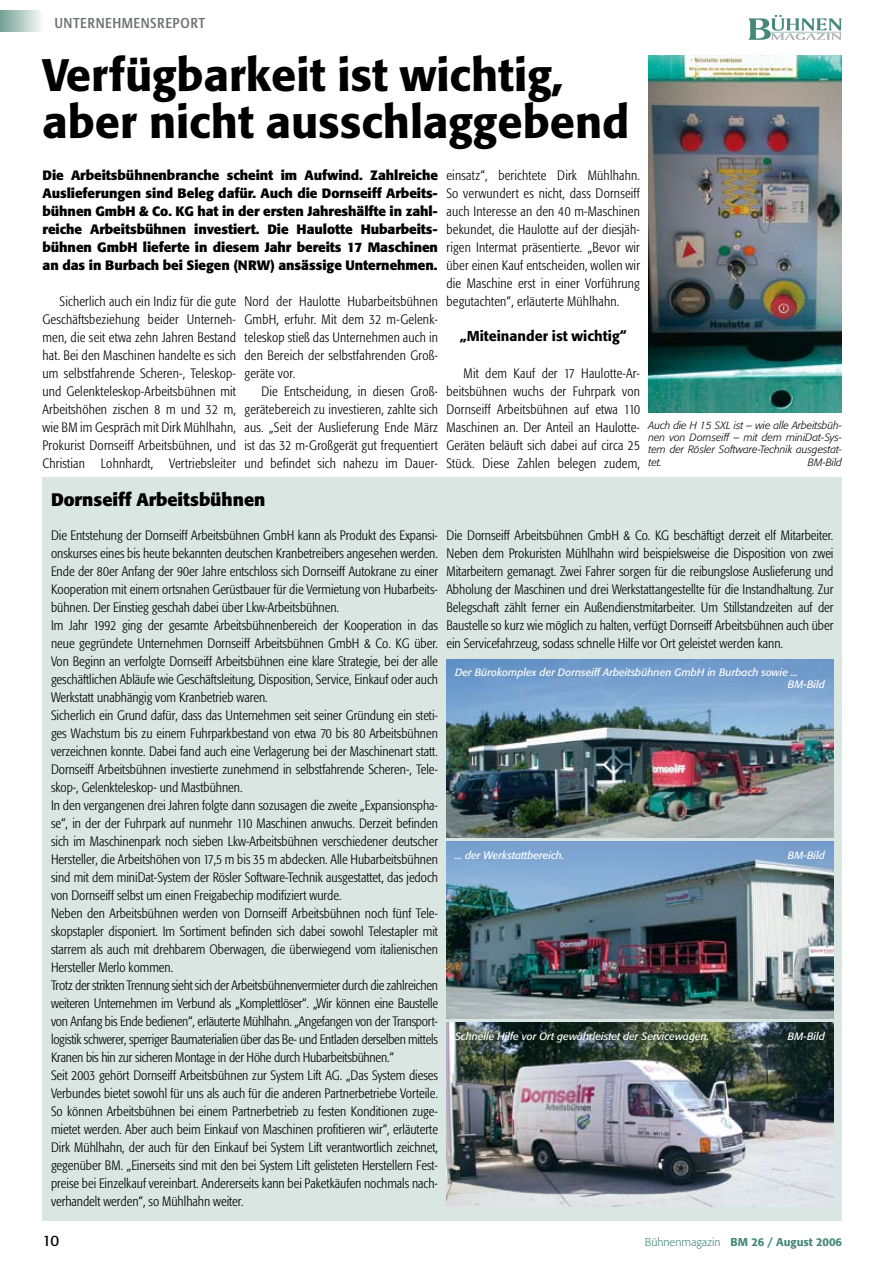
<style>
.page{position:relative;width:893px;height:1263px;background:#fff}
.page>*{position:absolute;margin:0;border:0;box-sizing:border-box;transform-origin:0 0}
.t1{font:500 45px/46.5px "Formata";color:#000}
.t2{font:700 18px "Formata";color:#000}
.t3{font:18px "Formata Condensed SC";letter-spacing:.025em;color:#6e7071}
.t4{font:15px "Formata";color:#000}
.t5{font:500 14.25px "Formata";color:#000}
.t6{font:300 condensed 13.5px/18px "Formata";color:#000;text-align:justify}
.t7{font:700 13.5px/18px "Formata";letter-spacing:-.005em;color:#000;text-align:justify}
.t8{font:500 11.25px "Formata";color:#458876}
.t9{font:italic 10.5px/12.3px "Formata";color:#fff}
.t10{font:italic 300 10.5px/12.3px "Formata";color:#000;text-align:justify}
.s1{font-weight:300}
</style>
<div class="page">
<div style="left:0;top:11px;width:43px;height:21px;background:linear-gradient(to right,#71a091,#f9fbf9)"></div>
<svg style="left:748px;top:15px;width:94px;height:25px"></svg>
<img style="left:648px;top:55px;width:194px;height:358px">
<div style="left:43px;top:477px;width:799px;height:743px;background:#d9e6e1"></div>
<img style="left:446px;top:659px;width:387px;height:179px">
<img style="left:446px;top:841px;width:387px;height:177px">
<img style="left:446px;top:1022px;width:387px;height:184px">
<h2 class="t3" style="left:55px;top:11px;width:152px">unternehmensreport</h2>
<h1 class="t1" style="left:43px;top:52px;width:588px">Verfügbarkeit ist wichtig, aber nicht ausschlaggebend</h1>
<p class="t7" style="left:43px;top:166px;width:397px">Die Arbeitsbühnenbranche scheint im Aufwind. Zahlreiche Auslieferungen sind Beleg dafür. Auch die Dornseiff Arbeits&shy;bühnen GmbH &amp; Co. KG hat in der ersten Jahreshälfte in zahl&shy;reiche Arbeitsbühnen investiert. Die Haulotte Hubarbeits&shy;bühnen GmbH lieferte in diesem Jahr bereits 17 Maschinen an das in Burbach bei Siegen (NRW) ansässige Unternehmen.</p>
<p class="t6" style="left:244px;top:292px;width:195px">Nord der Haulotte Hubarbeitsbühnen GmbH, erfuhr. Mit dem 32 m-Gelenk&shy;teleskop stieß das Unternehmen auch in den Bereich der selbstfahrenden Groß&shy;geräte vor.</p>
<p class="t6" style="left:244px;top:382px;width:195px;text-indent:17px">Die Entscheidung, in diesen Groß&shy;gerätebereich zu investieren, zahlte sich aus. „Seit der Auslieferung Ende März ist das 32 m-Großgerät gut frequentiert und befindet sich nahezu im Dauer-</p>
<p class="t6" style="left:446px;top:166px;width:195px">einsatz“, berichtete Dirk Mühlhahn.<br>So verwundert es nicht, dass Dornseiff auch Interesse an den 40 m-Maschinen bekundet, die Haulotte auf der diesjäh&shy;rigen Intermat präsentierte. „Bevor wir über einen Kauf entscheiden, wollen wir die Maschine erst in einer Vorführung begutachten“, erläuterte Mühlhahn.</p>
<p class="t5" style="left:460px;top:327px;width:168px">„Miteinander ist wichtig“</p>
<p class="t6" style="left:446px;top:364px;width:195px;text-indent:17px">Mit dem Kauf der 17 Haulotte-Ar&shy;beitsbühnen wuchs der Fuhrpark von Dornseiff Arbeitsbühnen auf etwa 110<br>Maschinen an. Der Anteil an Haulotte-Geräten beläuft sich dabei auf circa 25<br>Stück. Diese Zahlen belegen zudem,</p>
<p class="t6" style="left:43px;top:292px;width:195px;text-indent:17px">Sicherlich auch ein Indiz für die gute Geschäftsbeziehung beider Unterneh&shy;men, die seit etwa zehn Jahren Bestand hat. Bei den Maschinen handelte es sich um selbstfahrende Scheren-, Teleskop&shy;und Gelenkteleskop-Arbeitsbühnen mit Arbeitshöhen zischen 8 m und 32 m, wie BM im Gespräch mit Dirk Mühlhahn, Prokurist Dornseiff Arbeitsbühnen, und Christian Lohnhardt, Vertriebsleiter</p>
<p class="t10" style="left:648px;top:419px;width:195px">Auch die H 15 SXL ist – wie alle Arbeitsbüh&shy;nen von Dornseiff – mit dem miniDat-Sys&shy;tem der Rösler Software-Technik ausgestat&shy;tet.</p>
<p class="t10" style="left:808px;top:456px;width:36px">BM-Bild</p>
<h2 class="t2" style="left:51px;top:488px;width:216px">Dornseiff Arbeitsbühnen</h2>
<p class="t6" style="left:51px;top:526px;width:388px;text-align:left">Die Entstehung der Dornseiff Arbeitsbühnen GmbH kann als Produkt des Expansi&shy;onskurses eines bis heute bekannten deutschen Kranbetreibers angesehen werden.<br>Ende der 80er Anfang der 90er Jahre entschloss sich Dornseiff Autokrane zu einer Kooperation mit einem ortsnahen Gerüstbauer für die Vermietung von Hubarbeits&shy;bühnen. Der Einstieg geschah dabei über Lkw-Arbeitsbühnen.<br>Im Jahr 1992 ging der gesamte Arbeitsbühnenbereich der Kooperation in das neue gegründete Unternehmen Dornseiff Arbeitsbühnen GmbH &amp; Co. KG über.<br>Von Beginn an verfolgte Dornseiff Arbeitsbühnen eine klare Strategie, bei der alle geschäftlichen Abläufe wie Geschäftsleitung, Disposition, Service, Einkauf oder auch Werkstatt unabhängig vom Kranbetrieb waren.<br>Sicherlich ein Grund dafür, dass das Unternehmen seit seiner Gründung ein steti&shy;ges Wachstum bis zu einem Fuhrparkbestand von etwa 70 bis 80 Arbeitsbühnen verzeichnen konnte. Dabei fand auch eine Verlagerung bei der Maschinenart statt.<br>Dornseiff Arbeitsbühnen investierte zunehmend in selbstfahrende Scheren-, Tele&shy;skop-, Gelenkteleskop- und Mastbühnen.<br>In den vergangenen drei Jahren folgte dann sozusagen die zweite „Expansionspha&shy;se“, in der der Fuhrpark auf nunmehr 110 Maschinen anwuchs. Derzeit befinden sich im Maschinenpark noch sieben Lkw-Arbeitsbühnen verschiedener deutscher Hersteller, die Arbeitshöhen von 17,5 m bis 35 m abdecken. Alle Hubarbeitsbühnen sind mit dem miniDat-System der Rösler Software-Technik ausgestattet, das jedoch von Dornseiff selbst um einen Freigabechip modifiziert wurde.<br>Neben den Arbeitsbühnen werden von Dornseiff Arbeitsbühnen noch fünf Tele&shy;skopstapler disponiert. Im Sortiment befinden sich dabei sowohl Telestapler mit starrem als auch mit drehbarem Oberwagen, die überwiegend vom italienischen Hersteller Merlo kommen.<br>Trotz der strikten Trennung sieht sich der Arbeitsbühnenvermieter durch die zahlreichen weiteren Unternehmen im Verbund als „Komplettlöser“. „Wir können eine Baustelle von Anfang bis Ende bedienen“, erläuterte Mühlhahn. „Angefangen von der Transport&shy;logistik schwerer, sperriger Baumaterialien über das Be- und Entladen derselben mittels Kranen bis hin zur sicheren Montage in der Höhe durch Hubarbeitsbühnen.“<br>Seit 2003 gehört Dornseiff Arbeitsbühnen zur System Lift AG. „Das System dieses Verbundes bietet sowohl für uns als auch für die anderen Partnerbetriebe Vorteile.<br>So können Arbeitsbühnen bei einem Partnerbetrieb zu festen Konditionen zuge&shy;mietet werden. Aber auch beim Einkauf von Maschinen profitieren wir“, erläuterte Dirk Mühlhahn, der auch für den Einkauf bei System Lift verantwortlich zeichnet, gegenüber BM. „Einerseits sind mit den bei System Lift gelisteten Herstellern Fest&shy;preise bei Einzelkauf vereinbart. Andererseits kann bei Paketkäufen nochmals nach&shy;verhandelt werden“, so Mühlhahn weiter.</p>
<p class="t6" style="left:446px;top:526px;width:388px">Die Dornseiff Arbeitsbühnen GmbH &amp; Co. KG beschäftigt derzeit elf Mitarbeiter.<br>Neben dem Prokuristen Mühlhahn wird beispielsweise die Disposition von zwei Mitarbeitern gemanagt. Zwei Fahrer sorgen für die reibungslose Auslieferung und Abholung der Maschinen und drei Werkstattangestellte für die Instandhaltung. Zur Belegschaft zählt ferner ein Außendienstmitarbeiter. Um Stillstandzeiten auf der Baustelle so kurz wie möglich zu halten, verfügt Dornseiff Arbeitsbühnen auch über ein Servicefahrzeug, sodass schnelle Hilfe vor Ort geleistet werden kann.</p>
<p class="t9" style="left:788px;top:666px;width:39px;text-indent:-333px">Der Bürokomplex der Dornseiff Arbeitsbühnen GmbH in Burbach sowie ...<br>BM-Bild</p>
<p class="t9" style="left:455px;top:849px;width:111px">... der Werkstattbereich.</p>
<p class="t9" style="left:788px;top:849px;width:39px">BM-Bild</p>
<p class="t9" style="left:455px;top:1030px;width:256px">Schnelle Hilfe vor Ort gewährleistet der Servicewagen.</p>
<p class="t9" style="left:788px;top:1030px;width:39px">BM-Bild</p>
<p class="t4" style="left:43px;top:1232px;width:18px">1 0</p>
<p class="t8" style="left:645px;top:1235px;width:199px"><span class="s1">Bühnenmagazin</span> BM 26 / August 2006</p>
</div>
